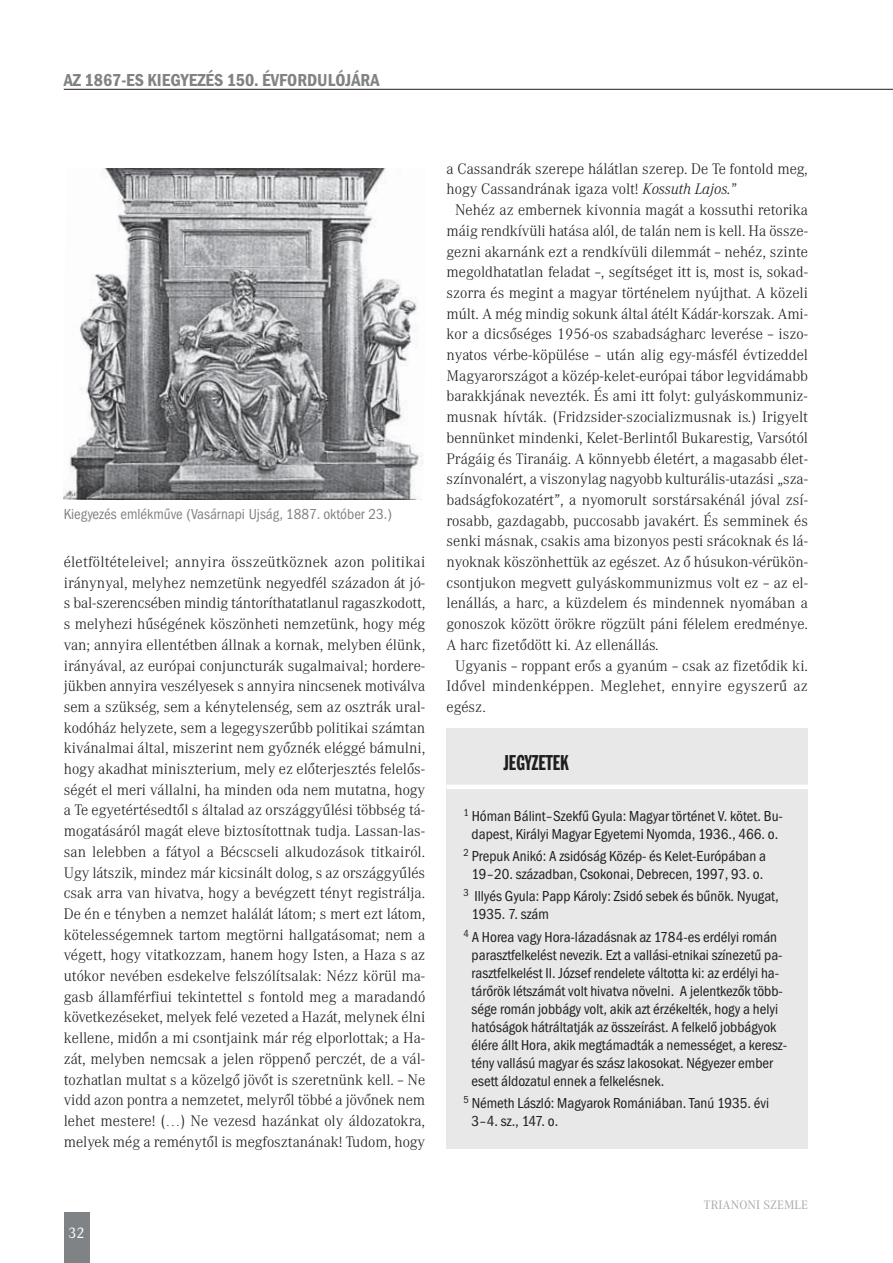
<style>
.page{position:relative;width:893px;height:1263px;background:#fff}
.page>*{position:absolute;margin:0;border:0;box-sizing:border-box;transform-origin:0 0}
.t1{font:21px "Franklin Gothic CE Extra Cond";color:#201d1e}
.t2{font:600 condensed 18px "Franklin Gothic";color:#808385}
.t3{font:300 15px/20.7px "Corporate A";color:#201d1e;text-align:justify}
.t4{font:15px/18px "Franklin Got Itc TOT Boo Con";color:#201d1e}
.t5{font:condensed 15px "ITC Franklin Gothic Std";color:#808385}
.t6{font:300 15px "Corporate A";letter-spacing:.02em;color:#201d1e}
.t7{font:15px "Corporate A";color:#fff}
.t8{font:12px "Corporate A";letter-spacing:.01em;color:#a7a9ac}
.s1{font-style:italic}
</style>
<div class="page">
<hr style="left:64px;top:89px;width:829px;height:1px;background:#201d1e">
<div style="left:64px;top:1212px;width:25px;height:51px;background:#808385"></div>
<div style="left:446px;top:728px;width:362px;height:421px;background:#e8e8e9"></div>
<img style="left:64px;top:168px;width:359px;height:331px">
<hr style="left:446px;top:785px;width:362px;height:4px;background:#fff">
<p class="t2" style="left:64px;top:69px;width:317px">AZ 1867-ES KIEGYEZÉS 150. ÉVFORDULÓJÁRA</p>
<p class="t5" style="left:64px;top:509px;width:330px">Kiegyezés emlékműve (Vasárnapi Ujság, 1887. október 23.)</p>
<p class="t3" style="left:64px;top:553px;width:363px">életföltételeivel; annyira összeütköznek azon politikai iránynyal, melyhez nemzetünk negyedfél századon át jó&shy;s bal-szerencsében mindig tántoríthatatlanul ragaszkodott, s melyhezi hűségének köszönheti nemzetünk, hogy még van; annyira ellentétben állnak a kornak, melyben élünk, irányával, az európai conjuncturák sugalmaival; hordere&shy;jükben annyira veszélyesek s annyira nincsenek motiválva sem a szükség, sem a kénytelenség, sem az osztrák ural&shy;kodóház helyzete, sem a legegyszerűbb politikai számtan kivánalmai által, miszerint nem győznék eléggé bámulni, hogy akadhat miniszterium, mely ez előterjesztés felelős&shy;ségét el meri vállalni, ha minden oda nem mutatna, hogy a Te egyetértésedtől s általad az országgyűlési többség tá&shy;mogatásáról magát eleve biztosítottnak tudja. Lassan-las&shy;san lelebben a fátyol a Bécscseli alkudozások titkairól.<br>Ugy látszik, mindez már kicsinált dolog, s az országgyűlés csak arra van hivatva, hogy a bevégzett tényt registrálja.<br>De én e tényben a nemzet halálát látom; s mert ezt látom, kötelességemnek tartom megtörni hallgatásomat; nem a végett, hogy vitatkozzam, hanem hogy Isten, a Haza s az utókor nevében esdekelve felszólítsalak: Nézz körül ma&shy;gasb államférfiui tekintettel s fontold meg a maradandó következéseket, melyek felé vezeted a Hazát, melynek élni kellene, midőn a mi csontjaink már rég elporlottak; a Ha&shy;zát, melyben nemcsak a jelen röppenő perczét, de a vál&shy;tozhatlan multat s a közelgő jövőt is szeretnünk kell. – Ne vidd azon pontra a nemzetet, melyről többé a jövőnek nem lehet mestere! (…) Ne vezesd hazánkat oly áldozatokra, melyek még a reménytől is megfosztanának! Tudom, hogy</p>
<p class="t7" style="left:68px;top:1225px;width:18px">32</p>
<p class="t3" style="left:446px;top:159px;width:363px">a Cassandrák szerepe hálátlan szerep. De Te fontold meg,</p>
<p class="t3" style="left:446px;top:180px;width:292px">hogy Cassandrának igaza volt! <span class="s1">Kossuth Lajos.</span>”</p>
<p class="t3" style="left:455px;top:201px;width:354px">Nehéz az embernek kivonnia magát a kossuthi retorika</p>
<p class="t3" style="left:446px;top:222px;width:363px">máig rendkívüli hatása alól, de talán nem is kell. Ha össze-</p>
<p class="t3" style="left:446px;top:242px;width:363px">gezni akarnánk ezt a rendkívüli dilemmát – nehéz, szinte</p>
<p class="t3" style="left:446px;top:263px;width:363px">megoldhatatlan feladat –, segítséget itt is, most is, sokad-</p>
<p class="t3" style="left:446px;top:284px;width:363px">szorra és megint a magyar történelem nyújthat. A közeli</p>
<p class="t3" style="left:446px;top:304px;width:363px">múlt. A még mindig sokunk által átélt Kádár-korszak. Ami-</p>
<p class="t3" style="left:446px;top:325px;width:363px">kor a dicsőséges 1956-os szabadságharc leverése – iszo-</p>
<p class="t3" style="left:446px;top:346px;width:363px">nyatos vérbe-köpülése – után alig egy-másfél évtizeddel</p>
<p class="t3" style="left:446px;top:366px;width:363px">Magyarországot a közép-kelet-európai tábor legvidámabb</p>
<p class="t3" style="left:446px;top:387px;width:363px">barakkjának nevezték. És ami itt folyt: gulyáskommuniz-</p>
<p class="t3" style="left:446px;top:408px;width:363px">musnak hívták. (Fridzsider-szocializmusnak is.) Irigyelt</p>
<p class="t3" style="left:446px;top:429px;width:363px">bennünket mindenki, Kelet-Berlintől Bukarestig, Varsótól</p>
<p class="t3" style="left:446px;top:449px;width:363px">Prágáig és Tiranáig. A könnyebb életért, a magasabb élet-</p>
<p class="t3" style="left:446px;top:470px;width:363px">színvonalért, a viszonylag nagyobb kulturális-utazási „sza-</p>
<p class="t3" style="left:446px;top:491px;width:363px">badságfokozatért”, a nyomorult sorstársakénál jóval zsí-</p>
<p class="t3" style="left:446px;top:511px;width:363px">rosabb, gazdagabb, puccosabb javakért. És semminek és</p>
<p class="t3" style="left:446px;top:532px;width:363px">senki másnak, csakis ama bizonyos pesti srácoknak és lá-</p>
<p class="t3" style="left:446px;top:553px;width:363px">nyoknak köszönhettük az egészet. Az ő húsukon-vérükön-</p>
<p class="t3" style="left:446px;top:573px;width:363px">csontjukon megvett gulyáskommunizmus volt ez – az el-</p>
<p class="t3" style="left:446px;top:594px;width:363px">lenállás, a harc, a küzdelem és mindennek nyomában a</p>
<p class="t3" style="left:446px;top:615px;width:363px">gonoszok között örökre rögzült páni félelem eredménye.</p>
<p class="t3" style="left:446px;top:636px;width:213px">A harc fizetődött ki. Az ellenállás.</p>
<p class="t3" style="left:455px;top:656px;width:354px">Ugyanis – roppant erős a gyanúm – csak az fizetődik ki.</p>
<p class="t6" style="left:446px;top:681px;width:363px">Idővel mindenképpen. Meglehet, ennyire egyszerű az</p>
<p class="t3" style="left:446px;top:698px;width:41px">egész.</p>
<h1 class="t1" style="left:503px;top:751px;width:67px">JEGYZETEK</h1>
<p class="t4" style="left:463px;top:808px;width:321px;text-align:center"><sup>1</sup> Hóman Bálint–Szekfű Gyula: Magyar történet V. kötet. Bu&shy;dapest, Királyi Magyar Egyetemi Nyomda, 1936., 466. o.</p>
<p class="t4" style="left:463px;top:848px;width:304px;text-align:center"><sup>2</sup> Prepuk Anikó: A zsidóság Közép- és Kelet-Európában a<br>19–20. században, Csokonai, Debrecen, 1997, 93. o.</p>
<p class="t4" style="left:472px;top:888px;width:309px;text-indent:-8px"><sup>3</sup> Illyés Gyula: Papp Károly: Zsidó sebek és bűnök. Nyugat,<br>1935. 7. szám</p>
<p class="t4" style="left:472px;top:929px;width:317px;text-indent:-8px"><sup>4</sup> A Horea vagy Hora-lázadásnak az 1784-es erdélyi román parasztfelkelést nevezik. Ezt a vallási-etnikai színezetű pa&shy;rasztfelkelést II. József rendelete váltotta ki: az erdélyi ha&shy;tárőrök létszámát volt hivatva növelni. A jelentkezők több&shy;sége román jobbágy volt, akik azt érzékelték, hogy a helyi hatóságok hátráltatják az összeírást. A felkelő jobbágyok élére állt Hora, akik megtámadták a nemességet, a keresz&shy;tény vallású magyar és szász lakosokat. Négyezer ember esett áldozatul ennek a felkelésnek.</p>
<p class="t4" style="left:472px;top:1095px;width:299px;text-indent:-8px"><sup>5</sup> Németh László: Magyarok Romániában. Tanú 1935. évi<br>3–4. sz., 147. o.</p>
<p class="t8" style="left:704px;top:1198px;width:105px">TRIANONI SZEMLE</p>
</div>
